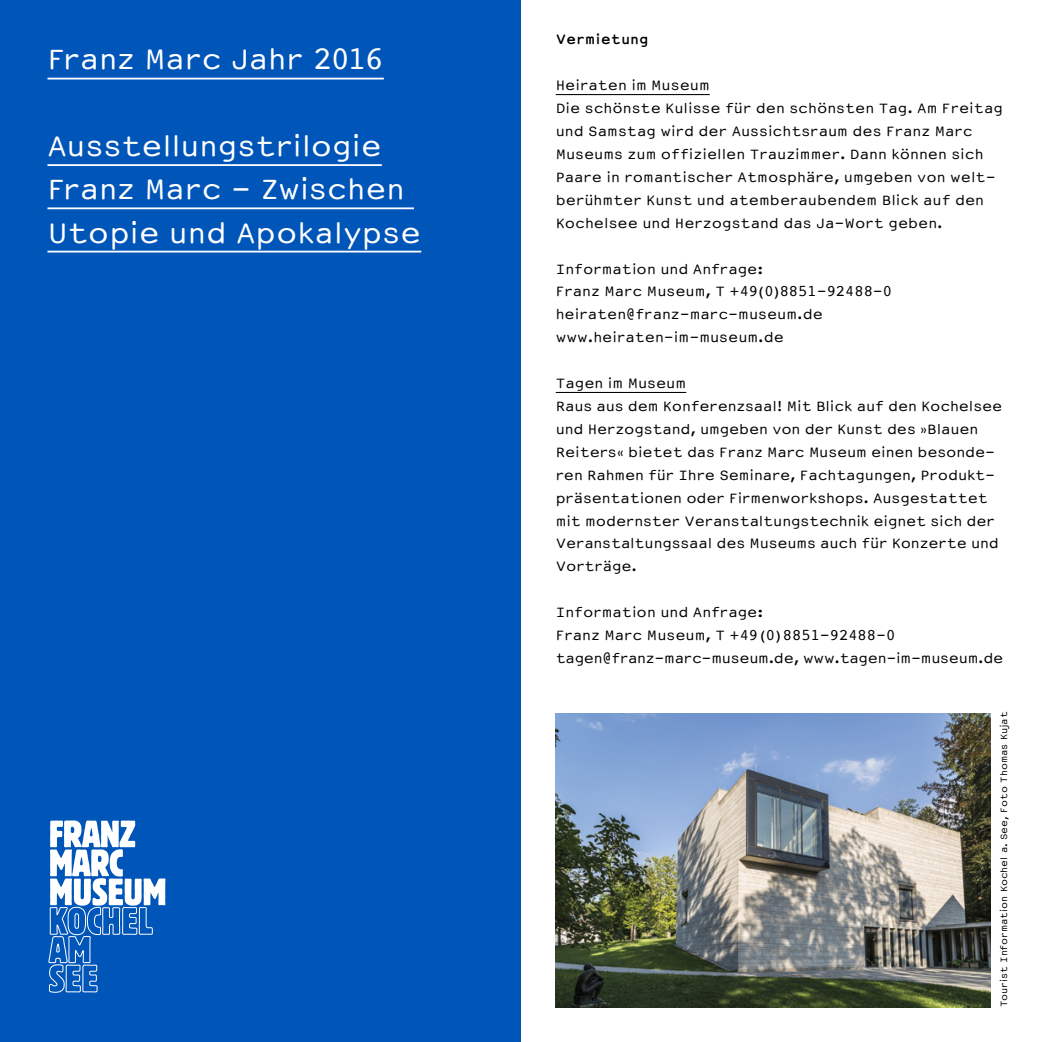
<style>
.page{position:relative;width:1042px;height:1042px;background:#fff}
.page>*{position:absolute;margin:0;border:0;box-sizing:border-box;transform-origin:0 0}
.t1{font:26.6px/43.2px "Courier Sans";letter-spacing:-.01em;color:#fff}
.t2{font:12.95px/22.9px "Courier Sans";color:#000}
.t3{font:700 12.95px "Courier Sans";color:#000}
.t4{font:8.75px "Courier Sans";letter-spacing:-.01em;color:#000}
</style>
<div class="page">
<hr style="left:556px;top:94px;width:154px;height:1px;background:#000">
<hr style="left:556px;top:392px;width:130px;height:1px;background:#000">
<img style="left:556px;top:713px;width:434px;height:294px">
<div style="left:0;top:0;width:521px;height:1042px;background:#0055b8"></div>
<hr style="left:47px;top:78px;width:337px;height:1px;background:#fff">
<hr style="left:47px;top:164px;width:335px;height:2px;background:#fff">
<hr style="left:47px;top:207px;width:367px;height:2px;background:#fff">
<hr style="left:47px;top:251px;width:374px;height:1px;background:#fff">
<svg style="left:48px;top:820px;width:117px;height:172px"></svg>
<h1 class="t1" style="left:47px;top:38px;width:338px">Franz Marc Jahr 2016</h1>
<h1 class="t1" style="left:47px;top:124px;width:375px">Ausstellungstrilogie<br>Franz Marc - Zwischen<br>Utopie und Apokalypse</h1>
<p class="t3" style="left:556px;top:30px;width:94px">Vermietung</p>
<p class="t2" style="left:556px;top:74px;width:449px">Heiraten im Museum<br>Die schönste Kulisse für den schönsten Tag. Am Freitag und Samstag wird der Aussichtsraum des Franz Marc Museums zum offiziellen Trauzimmer. Dann können sich Paare in romantischer Atmosphäre, umgeben von welt&shy;berühmter Kunst und atemberaubendem Blick auf den Kochelsee und Herzogstand das Ja-Wort geben.</p>
<p class="t2" style="left:556px;top:257px;width:338px">Information und Anfrage:<br>Franz Marc Museum, T +49(0)8851-92488-0 heiraten@franz-marc-museum.de www.heiraten-im-museum.de</p>
<p class="t2" style="left:556px;top:372px;width:448px">Tagen im Museum<br>Raus aus dem Konferenzsaal! Mit Blick auf den Kochelsee und Herzogstand, umgeben von der Kunst des »Blauen Reiters« bietet das Franz Marc Museum einen besonde&shy;ren Rahmen für Ihre Seminare, Fachtagungen, Produkt&shy;präsentationen oder Firmenworkshops. Ausgestattet mit modernster Veranstaltungstechnik eignet sich der Veranstaltungssaal des Museums auch für Konzerte und Vorträge.</p>
<p class="t2" style="left:556px;top:601px;width:449px">Information und Anfrage:<br>Franz Marc Museum, T +49(0)8851-92488-0 tagen@franz-marc-museum.de, www.tagen-im-museum.de</p>
<p class="t4" style="left:998px;top:1007px;width:297px;rotate:-90deg">Tourist Information Kochel a. See, Foto Thomas Kujat</p>
</div>
